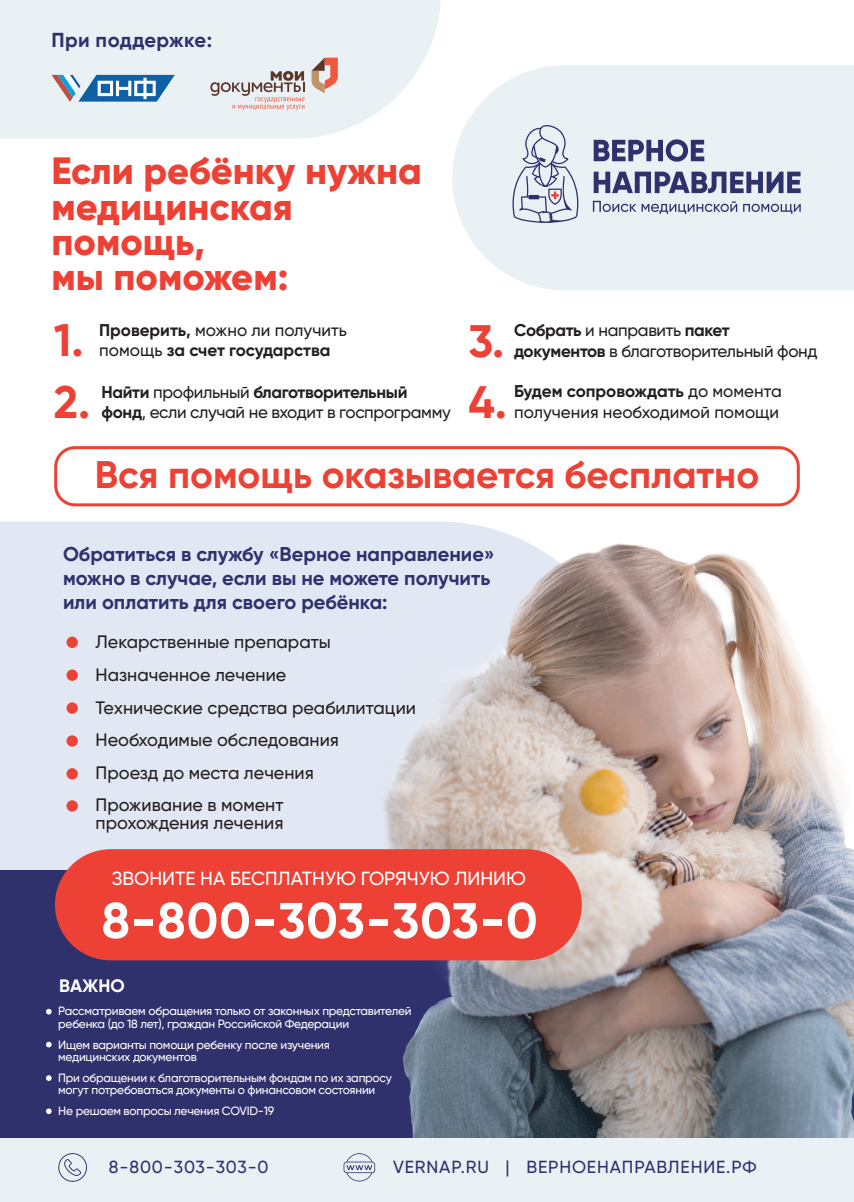
<style>
.page{position:relative;width:854px;height:1202px;background:#fff}
.page>*{position:absolute;margin:0;border:0;box-sizing:border-box;transform-origin:0 0}
.t1{font:700 50px "Gilroy";letter-spacing:.02em;color:#fff}
.t2{font:700 45.5px "Gilroy";color:#ee4136}
.t3{font:700 38.4px "Gilroy";color:#ec4235}
.t4{font:800 38.1px/35.3px "Gilroy";color:#ee4136}
.t5{font:700 20.2px "Gilroy";letter-spacing:.02em;color:#2f316d}
.t6{font:700 20px/24px "Gilroy";color:#2f316d}
.t7{font:500 19px "Gilroy";color:#fff}
.t8{font:500 18px/32.7px "Gilroy";color:#231f20}
.t9{font:700 18px "Gilroy";color:#fff}
.t10{font:500 17.5px "Gilroy";letter-spacing:.05em;color:#2f316d}
.t11{font:700 17px "Gilroy";letter-spacing:-.02em;color:#231f20}
.t12{font:500 17px "Gilroy";letter-spacing:-.02em;color:#231f20}
.t13{font:500 17px "Gilroy";color:#231f20}
.t14{font:700 17px "Gilroy";color:#231f20}
.t15{font:500 12px/12.4px "Gilroy";letter-spacing:-.02em;color:#fff}
.s1{font-weight:700}
.s2{font-weight:500}
</style>
<div class="page">
<div style="left:0;top:522px;width:504px;height:348px;background:#e2e8f3"></div>
<div style="left:0;top:870px;width:853px;height:328px;background:#2f316d"></div>
<svg style="left:452px;top:65px;width:401px;height:225px;background:#ebf1f5"></svg>
<svg style="left:510px;top:125px;width:70px;height:98px;background:#ccd1de"></svg>
<svg style="left:593px;top:139px;width:111px;height:23px;background:#8185a8"></svg>
<svg style="left:593px;top:172px;width:207px;height:21px;background:#7b7fa4"></svg>
<svg style="left:592px;top:201px;width:208px;height:13px;background:#bbc1d2"></svg>
<img style="left:364px;top:533px;width:489px;height:604px">
<div style="left:54px;top:446px;width:745px;height:60px;border:3px solid #ee4136;border-radius:19px"></div>
<div style="left:66px;top:637px;width:12px;height:11px;background:#ec4235;border-radius:50%"></div>
<div style="left:66px;top:669px;width:12px;height:12px;background:#ec4235;border-radius:50%"></div>
<div style="left:66px;top:702px;width:12px;height:12px;background:#ec4235;border-radius:50%"></div>
<div style="left:66px;top:735px;width:12px;height:12px;background:#ec4235;border-radius:50%"></div>
<div style="left:66px;top:768px;width:12px;height:11px;background:#ec4235;border-radius:50%"></div>
<div style="left:66px;top:800px;width:12px;height:12px;background:#ec4235;border-radius:50%"></div>
<div style="left:55px;top:849px;width:526px;height:111px;background:#ee4136;border-radius:56px"></div>
<div style="left:0;top:1137px;width:853px;height:65px;background:#eaf1f5"></div>
<svg style="left:343px;top:1153px;width:32px;height:28px"></svg>
<svg style="left:58px;top:1153px;width:29px;height:29px"></svg>
<svg style="left:46px;top:1009px;width:6px;height:5px"></svg>
<svg style="left:46px;top:1042px;width:6px;height:5px"></svg>
<svg style="left:46px;top:1075px;width:6px;height:6px"></svg>
<svg style="left:46px;top:1108px;width:6px;height:6px"></svg>
<svg style="left:0;top:0;width:441px;height:139px;background:#ebf2f5"></svg>
<svg style="left:51px;top:75px;width:124px;height:27px;background:#7ba4c7"></svg>
<svg style="left:311px;top:58px;width:27px;height:35px"></svg>
<svg style="left:210px;top:71px;width:94px;height:39px;background:#d1c8c8"></svg>
<h3 class="t5" style="left:51px;top:28px;width:162px">При поддержке:</h3>
<h3 class="t4" style="left:51px;top:153px;width:372px">Если ребёнку нужна медицинская помощь,<br>мы поможем:</h3>
<h2 class="t2" style="left:54px;top:312px;width:31px">1.</h2>
<h2 class="t2" style="left:54px;top:374px;width:38px">2.</h2>
<h3 class="t13" style="left:99px;top:319px;width:249px"><span class="s1">Проверить,</span> можно ли получить</h3>
<h3 class="t11" style="left:99px;top:339px;width:233px"><span class="s2">помощь</span> за счет государства</h3>
<h3 class="t11" style="left:101px;top:381px;width:307px">Найти <span class="s2">профильный</span> благотворительный</h3>
<h3 class="t12" style="left:101px;top:402px;width:351px"><span class="s1">фонд</span>, если случай не входит в госпрограмму</h3>
<h2 class="t2" style="left:468px;top:313px;width:38px">3.</h2>
<h2 class="t2" style="left:468px;top:374px;width:40px">4.</h2>
<h3 class="t11" style="left:514px;top:320px;width:217px">Собрать <span class="s2">и направить</span> пакет</h3>
<h3 class="t12" style="left:514px;top:340px;width:305px"><span class="s1">документов</span> в благотворительный фонд</h3>
<h3 class="t14" style="left:514px;top:381px;width:269px">Будем сопровождать <span class="s2">до момента</span></h3>
<h3 class="t13" style="left:514px;top:401px;width:266px">получения необходимой помощи</h3>
<h3 class="t3" style="left:95px;top:450px;width:665px">Вся помощь оказывается бесплатно</h3>
<h3 class="t6" style="left:63px;top:542px;width:433px">Обратиться в службу «Верное направление» можно в случае, если вы не можете получить или оплатить для своего ребёнка:</h3>
<h3 class="t8" style="left:95px;top:625px;width:322px">Лекарственные препараты<br>Назначенное лечение<br>Технические средства реабилитации<br>Необходимые обследования<br>Проезд до места лечения<br>Проживание в момент</h3>
<h3 class="t8" style="left:95px;top:806px;width:189px">прохождения лечения</h3>
<h3 class="t7" style="left:112px;top:867px;width:415px">ЗВОНИТЕ НА БЕСПЛАТНУЮ ГОРЯЧУЮ ЛИНИЮ</h3>
<h1 class="t1" style="left:101px;top:889px;width:437px">8-800-303-303-0</h1>
<h3 class="t9" style="left:59px;top:974px;width:67px">ВАЖНО</h3>
<p class="t15" style="left:58px;top:1005px;width:355px">Рассматриваем обращения только от законных представителей ребенка (до 18 лет), граждан Российской Федерации</p>
<p class="t15" style="left:58px;top:1038px;width:273px">Ищем варианты помощи ребенку после изучения медицинских документов</p>
<p class="t15" style="left:58px;top:1071px;width:335px">При обращении к благотворительным фондам по их запросу могут потребоваться документы о финансовом состоянии</p>
<p class="t15" style="left:58px;top:1104px;width:217px">Не решаем вопросы лечения COVID-19</p>
<h3 class="t10" style="left:109px;top:1156px;width:161px">8-800-303-303-0</h3>
<h3 class="t10" style="left:393px;top:1156px;width:365px">VERNAP.RU | ВЕРНОЕНАПРАВЛЕНИЕ.РФ</h3>
</div>
